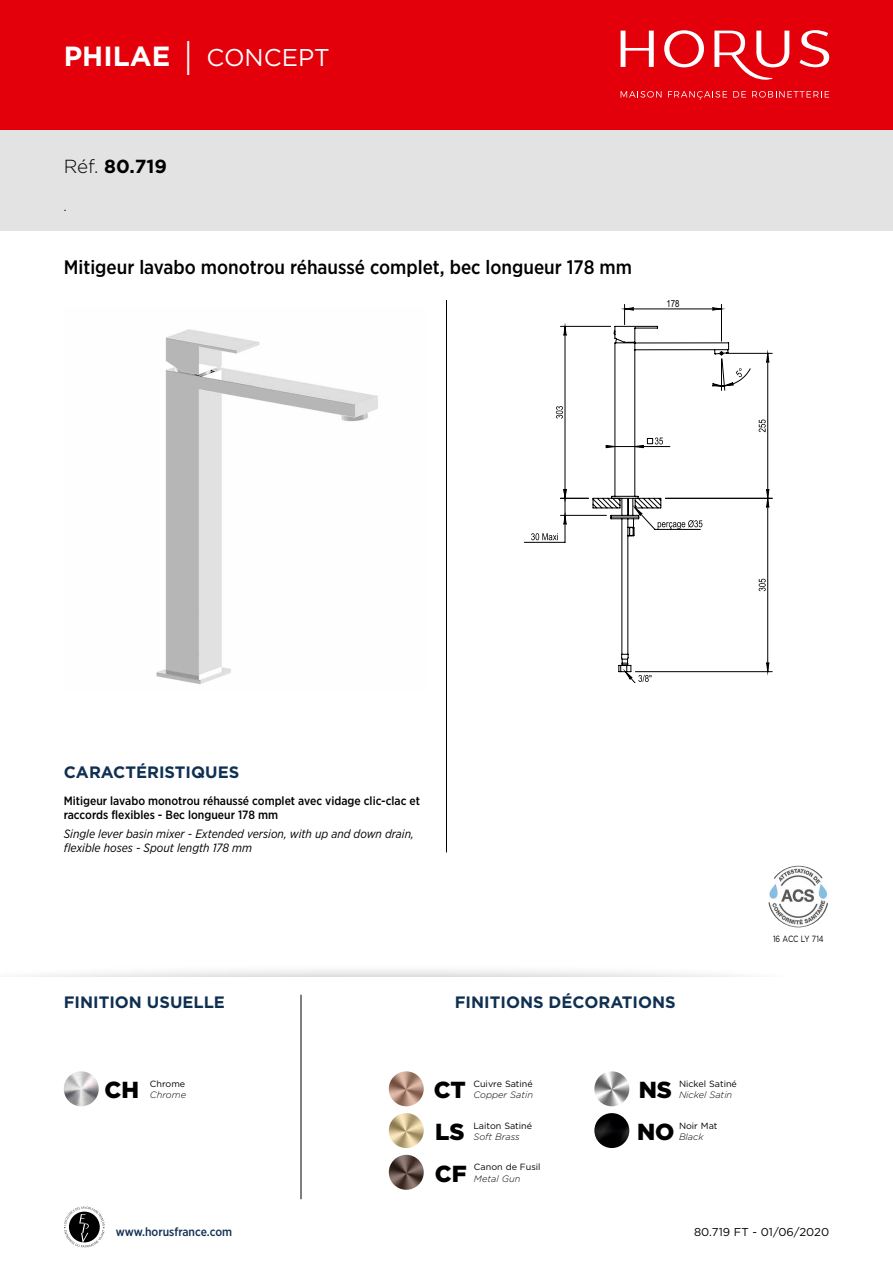
<style>
.page{position:relative;width:893px;height:1263px;background:#fff}
.page>*{position:absolute;margin:0;border:0;box-sizing:border-box;transform-origin:0 0}
.t1{font:24.3px "Gotham";color:#fff}
.t2{font:900 23.25px "Gotham";color:#000}
.t3{font:500 19.5px "Gotham Narrow";color:#000}
.t4{font:700 18.9px "Gotham";color:#000}
.t5{font:700 16.5px "Gotham";color:#103052}
.t6{font:500 12px/14.4px "Gotham Narrow";color:#000}
.t7{font:italic 12px/14.4px "Gotham Narrow";color:#000}
.t8{font:500 12px "Gotham Narrow";color:#103052}
.t9{font:11.4px "Gotham";color:#000}
.t10{font:9.6px "Arial Narrow";color:#000}
.t11{font:italic 300 9.3px "Gotham";color:#000}
.t12{font:9px "Gotham";color:#000}
.t13{font:9px "Gotham";color:#000;scale:.8 1}
.s1{font-weight:700;font-size:27.75px}
.s2{font-size:48.45px}
.s3{font-weight:300}
</style>
<div class="page">
<img style="left:156px;top:329px;width:222px;height:355px">
<hr style="left:524px;top:542px;width:41px;height:1px;background:#000">
<hr style="left:726px;top:353px;width:46px;height:1px;background:#000">
<hr style="left:635px;top:671px;width:137px;height:1px;background:#000">
<hr style="left:665px;top:498px;width:107px;height:1px;background:#000">
<svg style="left:759px;top:349px;width:12px;height:327px"></svg>
<svg style="left:531px;top:304px;width:220px;height:379px"></svg>
<svg style="left:64px;top:1206px;width:41px;height:41px"></svg>
<hr style="left:446px;top:300px;width:1px;height:552px;background:#000">
<img style="left:767px;top:866px;width:62px;height:61px;border-radius:31px">
<div style="left:0;top:130px;width:893px;height:101px;background:#e3e3e3"></div>
<div style="left:0;top:0;width:893px;height:130px;background:#e3000b"></div>
<svg style="left:621px;top:31px;width:33px;height:36px"></svg>
<svg style="left:664px;top:30px;width:40px;height:37px"></svg>
<svg style="left:799px;top:30px;width:30px;height:37px"></svg>
<svg style="left:714px;top:31px;width:75px;height:49px"></svg>
<svg style="left:621px;top:91px;width:40px;height:7px"></svg>
<svg style="left:668px;top:91px;width:59px;height:9px"></svg>
<svg style="left:733px;top:91px;width:13px;height:7px"></svg>
<svg style="left:752px;top:91px;width:77px;height:7px"></svg>
<div style="left:0;top:963px;width:799px;height:57px;background:#000;opacity:.4"></div>
<div style="left:0;top:977px;width:893px;height:50px;background:#fff"></div>
<img style="left:64px;top:1071px;width:35px;height:35px;border-radius:17px">
<img style="left:389px;top:1071px;width:35px;height:35px;border-radius:17px">
<img style="left:594px;top:1071px;width:35px;height:35px;border-radius:17px">
<img style="left:389px;top:1113px;width:35px;height:35px;border-radius:17px">
<img style="left:594px;top:1113px;width:35px;height:35px;border-radius:17px">
<img style="left:389px;top:1155px;width:35px;height:35px;border-radius:17px">
<hr style="left:301px;top:995px;width:1px;height:204px;background:#000">
<h1 class="t1" style="left:64px;top:42px;width:267px"><span class="s1">PHILAE</span> <span class="s2">I</span> CONCEPT</h1>
<h3 class="t4" style="left:64px;top:154px;width:105px"><span class="s3">Réf.</span> 80.719</h3>
<p class="t9" style="left:64px;top:200px;width:4px">.</p>
<h3 class="t3" style="left:64px;top:255px;width:570px">Mitigeur lavabo monotrou réhaussé complet, bec longueur 178 mm</h3>
<p class="t10" style="left:666px;top:296px;width:15px">178</p>
<h3 class="t5" style="left:64px;top:761px;width:177px">CARACTÉRISTIQUES</h3>
<p class="t6" style="left:64px;top:793px;width:358px">Mitigeur lavabo monotrou réhaussé complet avec vidage clic-clac et raccords flexibles - Bec longueur 178 mm</p>
<p class="t7" style="left:64px;top:826px;width:351px">Single lever basin mixer - Extended version, with up and down drain, flexible hoses - Spout length 178 mm</p>
<h3 class="t5" style="left:64px;top:991px;width:163px">FINITION USUELLE</h3>
<h3 class="t5" style="left:455px;top:991px;width:222px">FINITIONS DÉCORATIONS</h3>
<p class="t12" style="left:150px;top:1078px;width:37px">Chrome</p>
<h2 class="t2" style="left:104px;top:1074px;width:36px">CH</h2>
<p class="t11" style="left:150px;top:1089px;width:38px">Chrome</p>
<p class="t12" style="left:473px;top:1078px;width:61px">Cuivre Satiné</p>
<h2 class="t2" style="left:434px;top:1074px;width:34px">CT</h2>
<p class="t11" style="left:473px;top:1089px;width:61px">Copper Satin</p>
<p class="t12" style="left:473px;top:1120px;width:60px">Laiton Satiné</p>
<h2 class="t2" style="left:435px;top:1115px;width:31px">LS</h2>
<p class="t11" style="left:473px;top:1131px;width:48px">Soft Brass</p>
<p class="t12" style="left:474px;top:1161px;width:68px">Canon de Fusil</p>
<h2 class="t2" style="left:435px;top:1157px;width:33px">CF</h2>
<p class="t11" style="left:474px;top:1172px;width:48px">Metal Gun</p>
<p class="t12" style="left:679px;top:1078px;width:59px">Nickel Satiné</p>
<h2 class="t2" style="left:639px;top:1074px;width:35px">NS</h2>
<p class="t11" style="left:679px;top:1089px;width:55px">Nickel Satin</p>
<p class="t12" style="left:679px;top:1120px;width:40px">Noir Mat</p>
<h2 class="t2" style="left:637px;top:1115px;width:39px">NO</h2>
<p class="t11" style="left:679px;top:1131px;width:26px">Black</p>
<p class="t13" style="left:773px;top:933px;width:65px">16 ACC LY 714</p>
<p class="t8" style="left:116px;top:1224px;width:118px">www.horusfrance.com</p>
<p class="t9" style="left:694px;top:1224px;width:137px">80.719 FT - 01/06/2020</p>
</div>
